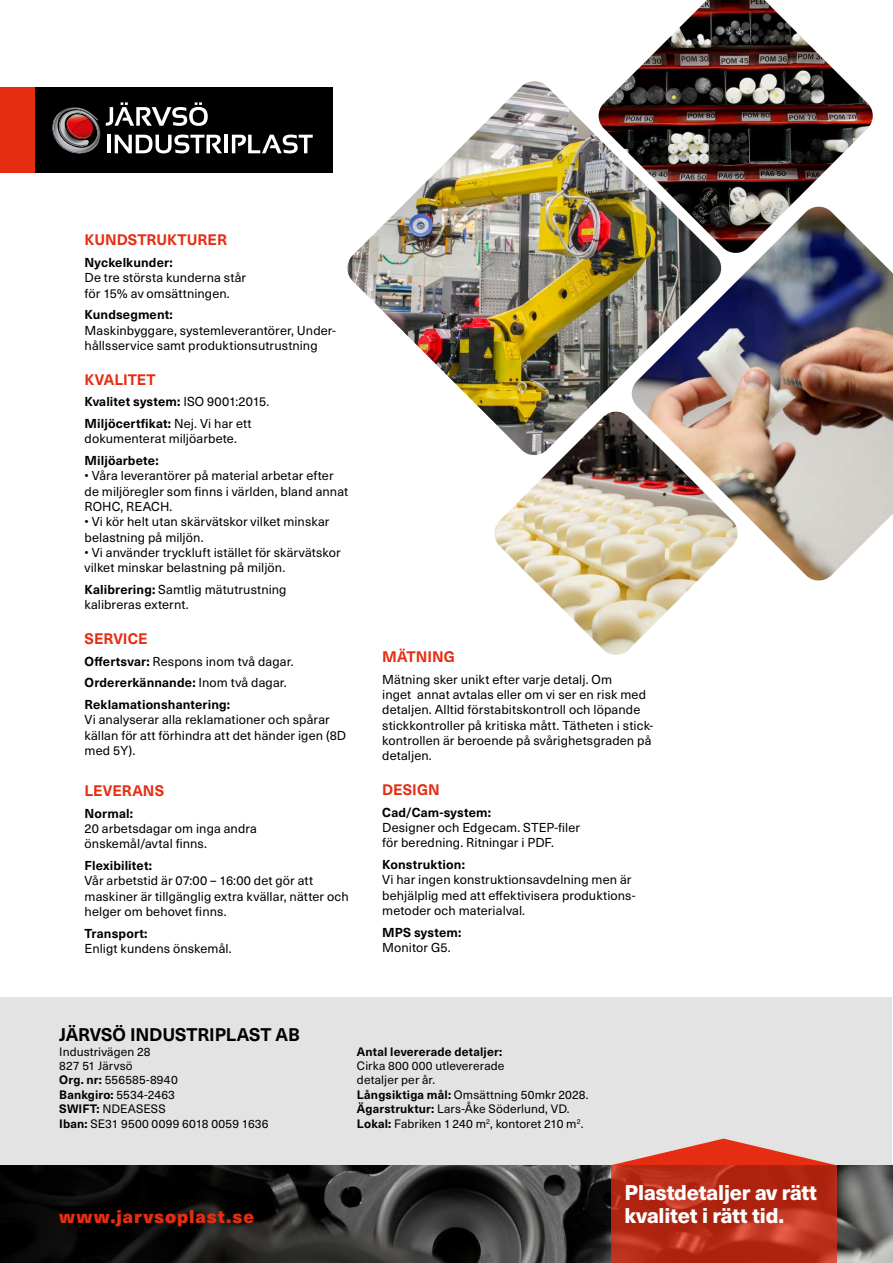
<style>
.page{position:relative;width:893px;height:1263px;background:#fff}
.page>*{position:absolute;margin:0;border:0;box-sizing:border-box;transform-origin:0 0}
.t1{font:800 21px "Neue Haas Unica W1 G";letter-spacing:-.01em;color:#fff}
.t2{font:700 18px "Neue Haas Unica W1 G";letter-spacing:-.005em;color:#000}
.t3{font:900 18px "Neue Haas Unica W1 G";letter-spacing:.05em;color:#e52d12}
.t4{font:700 15px "Neue Haas Unica W1 G";color:#e52d12}
.t5{font:12.75px/15.3px "Neue Haas Unica W1 G";letter-spacing:.01em;color:#000}
.t6{font:700 12.75px/21.6px "Neue Haas Unica W1 G";letter-spacing:.01em;color:#000}
.t7{font:12px/14.4px "Neue Haas Unica W1 G";letter-spacing:.01em;color:#000}
.t8{font:700 12px "Neue Haas Unica W1 G";letter-spacing:.01em;color:#000}
.s1{font-weight:400}
.s2{font-weight:700}
</style>
<div class="page">
<div style="left:34px;top:87px;width:298px;height:85px;background:#000"></div>
<div style="left:0;top:87px;width:34px;height:85px;background:#e52d12"></div>
<hr style="left:224px;top:135px;width:4px;height:18px;background:#fff">
<svg style="left:232px;top:135px;width:81px;height:18px"></svg>
<svg style="left:52px;top:102px;width:170px;height:52px"></svg>
<div style="left:1px;top:997px;width:891px;height:179px;background:#e3e3e3"></div>
<img style="left:508px;top:1165px;width:385px;height:98px">
<svg style="left:611px;top:1165px;width:225px;height:98px;background:#b52b17"></svg>
<svg style="left:612px;top:1138px;width:223px;height:27px"></svg>
<svg style="left:0;top:1165px;width:508px;height:98px;background:#1d1c1c"></svg>
<img style="left:347px;top:81px;width:283px;height:340px">
<img style="left:597px;top:0;width:276px;height:255px">
<img style="left:630px;top:207px;width:263px;height:374px">
<img style="left:493px;top:412px;width:246px;height:243px">
<p class="t4" style="left:85px;top:229px;width:144px">KUNDSTRUKTURER</p>
<p class="t6" style="left:85px;top:251px;width:90px">Nyckelkunder:</p>
<p class="t5" style="left:85px;top:269px;width:163px">De tre största kunderna står för 15% av omsättningen.</p>
<p class="t6" style="left:85px;top:303px;width:90px">Kundsegment:</p>
<p class="t5" style="left:85px;top:322px;width:253px">Maskinbyggare, systemleverantörer, Under&shy;hållsservice samt produktionsutrustning</p>
<p class="t4" style="left:85px;top:368px;width:73px">KVALITET</p>
<p class="t6" style="left:85px;top:390px;width:186px">Kvalitet system: <span class="s1">ISO 9001:2015.<br></span>Miljöcertfikat: <span class="s1">Nej. Vi har ett</span></p>
<p class="t5" style="left:85px;top:430px;width:154px">dokumenterat miljöarbete.</p>
<p class="t6" style="left:85px;top:449px;width:76px">Miljöarbete:</p>
<p class="t5" style="left:85px;top:467px;width:265px">• Våra leverantörer på material arbetar efter de miljöregler som finns i världen, bland annat<br>ROHC, REACH.</p>
<p class="t5" style="left:85px;top:513px;width:246px">• Vi kör helt utan skärvätskor vilket minskar belastning på miljön.</p>
<p class="t5" style="left:85px;top:544px;width:258px">• Vi använder tryckluft istället för skärvätskor vilket minskar belastning på miljön.</p>
<p class="t5" style="left:85px;top:581px;width:203px"><span class="s2">Kalibrering:</span> Samtlig mätutrustning kalibreras externt.</p>
<p class="t4" style="left:85px;top:627px;width:65px">SERVICE</p>
<p class="t6" style="left:85px;top:649px;width:210px">Offertsvar: <span class="s1">Respons inom två dagar.<br></span>Ordererkännande: <span class="s1">Inom två dagar.<br></span>Reklamationshantering:</p>
<p class="t5" style="left:85px;top:711px;width:263px">Vi analyserar alla reklamationer och spårar källan för att förhindra att det händer igen (8D med 5Y).</p>
<p class="t4" style="left:85px;top:779px;width:81px">LEVERANS</p>
<p class="t6" style="left:85px;top:802px;width:50px">Normal:</p>
<p class="t5" style="left:85px;top:820px;width:174px">20 arbetsdagar om inga andra önskemål/avtal finns.</p>
<p class="t6" style="left:85px;top:854px;width:69px">Flexibilitet:</p>
<p class="t5" style="left:85px;top:872px;width:266px">Vår arbetstid är 07:00 – 16:00 det gör att maskiner är tillgänglig extra kvällar, nätter och helger om behovet finns.</p>
<p class="t6" style="left:85px;top:921px;width:64px">Transport:</p>
<p class="t5" style="left:85px;top:940px;width:149px">Enligt kundens önskemål.</p>
<p class="t4" style="left:382px;top:645px;width:74px">MÄTNING</p>
<p class="t5" style="left:382px;top:671px;width:273px">Mätning sker unikt efter varje detalj. Om<br>inget annat avtalas eller om vi ser en risk med detaljen. Alltid förstabitskontroll och löpande stickkontroller på kritiska mått. Tätheten i stick&shy;kontrollen är beroende på svårighetsgraden på detaljen.</p>
<p class="t4" style="left:382px;top:778px;width:59px">DESIGN</p>
<p class="t6" style="left:382px;top:801px;width:110px">Cad/Cam-system:</p>
<p class="t5" style="left:382px;top:819px;width:199px">Designer och Edgecam. STEP-filer för beredning. Ritningar i PDF.</p>
<p class="t6" style="left:382px;top:853px;width:84px">Konstruktion:</p>
<p class="t5" style="left:382px;top:871px;width:254px">Vi har ingen konstruktionsavdelning men är behjälplig med att effektivisera produktions&shy;metoder och materialval.</p>
<p class="t6" style="left:382px;top:920px;width:81px">MPS system:</p>
<p class="t5" style="left:382px;top:939px;width:70px">Monitor G5.</p>
<h2 class="t2" style="left:59px;top:1021px;width:242px">JÄRVSÖ INDUSTRIPLAST AB</h2>
<p class="t7" style="left:59px;top:1043px;width:211px">Industrivägen 28<br>827 51 Järvsö<br><span class="s2">Org. nr:</span> 556585-8940<br><span class="s2">Bankgiro:</span> 5534-2463<br><span class="s2">SWIFT:</span> NDEASESS<br><span class="s2">Iban:</span> SE31 9500 0099 6018 0059 1636</p>
<p class="t8" style="left:357px;top:1042px;width:147px">Antal levererade detaljer:</p>
<p class="t7" style="left:357px;top:1058px;width:233px">Cirka 800 000 utlevererade<br>detaljer per år.<br><span class="s2">Långsiktiga mål:</span> Omsättning 50mkr 2028.<br><span class="s2">Ägarstruktur:</span> Lars-Åke Söderlund, VD.<br><span class="s2">Lokal:</span> Fabriken 1240 m<sup>2</sup>, kontoret 210 m<sup>2</sup>.</p>
<h1 class="t1" style="left:625px;top:1176px;width:194px">Plastdetaljer av rätt</h1>
<h2 class="t3" style="left:59px;top:1202px;width:196px">www.jarvsoplast.se</h2>
<h1 class="t1" style="left:625px;top:1199px;width:161px">kvalitet i rätt tid.</h1>
</div>
